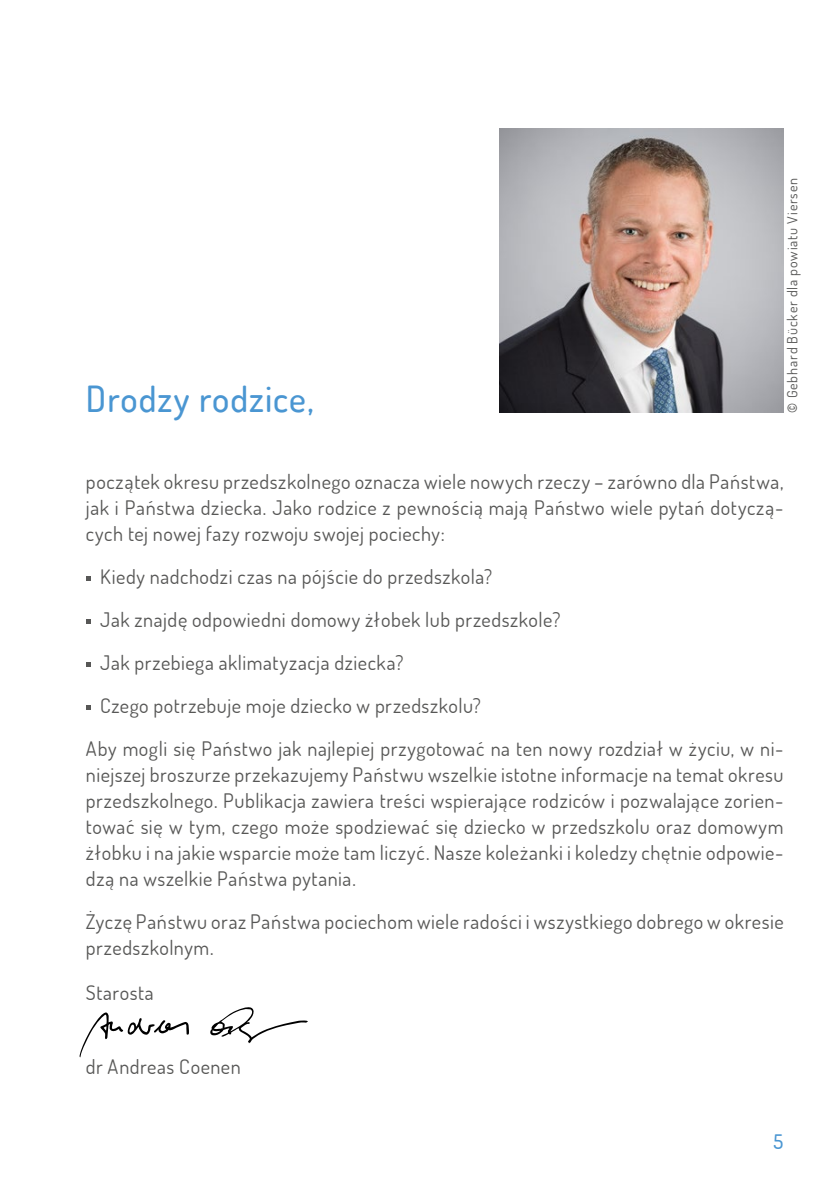
<style>
.page{position:relative;width:840px;height:1191px;background:#fff}
.page>*{position:absolute;margin:0;border:0;box-sizing:border-box;transform-origin:0 0}
.t1{font:500 36px "Dosis";letter-spacing:.025em;color:#4a96d2}
.t2{font:20px/26px "Dosis";letter-spacing:.025em;color:#575756;text-align:justify}
.t3{font:500 20px "Dosis";color:#4a96d2}
.t4{font:14px "Dosis";letter-spacing:.06em;color:#575756}
.s1{font-weight:500}
</style>
<div class="page">
<svg style="left:79px;top:1012px;width:110px;height:45px"></svg>
<svg style="left:210px;top:1007px;width:98px;height:36px"></svg>
<img style="left:499px;top:129px;width:283px;height:283px">
<svg style="left:86px;top:576px;width:4px;height:4px"></svg>
<svg style="left:86px;top:619px;width:4px;height:4px"></svg>
<svg style="left:86px;top:662px;width:4px;height:4px"></svg>
<svg style="left:86px;top:705px;width:4px;height:4px"></svg>
<h1 class="t1" style="left:86px;top:375px;width:229px">Drodzy rodzice,</h1>
<p class="t4" style="left:782px;top:412px;width:236px;rotate:-90deg"><span class="s1">©</span> Gebhard Bücker dla powiatu Viersen</p>
<p class="t2" style="left:86px;top:468px;width:698px">początek okresu przedszkolnego oznacza wiele nowych rzeczy – zarówno dla Państwa, jak i Państwa dziecka. Jako rodzice z pewnością mają Państwo wiele pytań dotyczą&shy;cych tej nowej fazy rozwoju swojej pociechy:</p>
<p class="t2" style="left:100px;top:563px;width:393px">Kiedy nadchodzi czas na pójście do przedszkola?</p>
<p class="t2" style="left:100px;top:606px;width:461px">Jak znajdę odpowiedni domowy żłobek lub przedszkole?</p>
<p class="t2" style="left:100px;top:649px;width:305px">Jak przebiega aklimatyzacja dziecka?</p>
<p class="t2" style="left:100px;top:692px;width:382px">Czego potrzebuje moje dziecko w przedszkolu?</p>
<p class="t2" style="left:86px;top:735px;width:698px">Aby mogli się Państwo jak najlepiej przygotować na ten nowy rozdział w życiu, w ni-</p>
<p class="t2" style="left:86px;top:761px;width:698px">niejszej broszurze przekazujemy Państwu wszelkie istotne informacje na temat okresu przedszkolnego. Publikacja zawiera treści wspierające rodziców i pozwalające zorien&shy;tować się w tym, czego może spodziewać się dziecko w przedszkolu oraz domowym żłobku i na jakie wsparcie może tam liczyć. Nasze koleżanki i koledzy chętnie odpowie&shy;dzą na wszelkie Państwa pytania.</p>
<p class="t2" style="left:86px;top:908px;width:698px">Życzę Państwu oraz Państwa pociechom wiele radości i wszystkiego dobrego w okresie przedszkolnym.</p>
<p class="t2" style="left:86px;top:979px;width:69px">Starosta</p>
<p class="t2" style="left:86px;top:1052px;width:156px">dr Andreas Coenen</p>
<p class="t3" style="left:773px;top:1128px;width:11px">5</p>
</div>
